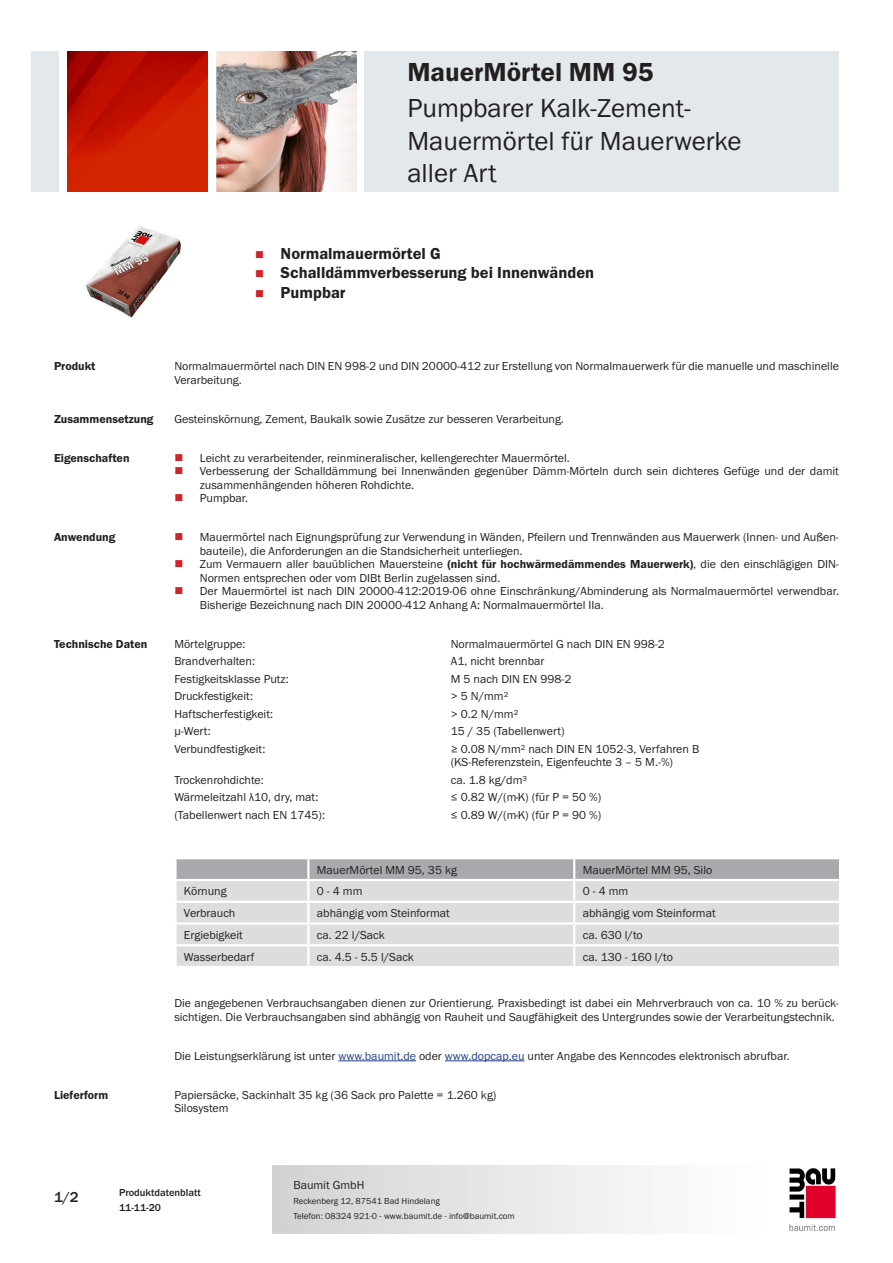
<style>
.page{position:relative;width:893px;height:1263px;background:#fff}
.page>*{position:absolute;margin:0;border:0;box-sizing:border-box;transform-origin:0 0}
.PDS_Produktname_Land{font:27px/32.4px "BM Franklin Gothic URW Boo";color:#231f20}
.PDS_Produktname{font:27px "BM Franklin Gothic URW Dem";color:#231f20}
.t1{font:16.5px "BM Franklin Gothic URW Dem";color:#231f20}
.t2{font:500 15px "BM Franklin Gothic URW";color:#231f20}
.PDS_Standard{font:12px/13.5px "BM Franklin Gothic URW Boo";color:#231f20}
.PDS_Standard_linksbü{font:12px/13.5px "BM Franklin Gothic URW Boo";color:#231f20}
.PDS_Header{font:12px "BM Franklin Gothic URW Dem";color:#231f20}
.t3{font:500 10.5px/15px "BM Franklin Gothic URW";color:#231f20}
.t4{font:9px/15px "BM Franklin Gothic URW Boo";color:#231f20}
.s1{font-family:"BM Franklin Gothic URW Dem"}
.s2{color:#253f8e}
</style>
<div class="page">
<img style="left:789px;top:1168px;width:47px;height:63px">
<div style="left:32px;top:51px;width:27px;height:140px;background:#e2e8eb"></div>
<img style="left:68px;top:52px;width:140px;height:139px">
<img style="left:216px;top:51px;width:141px;height:140px">
<div style="left:365px;top:51px;width:474px;height:140px;background:#e2e8eb"></div>
<img style="left:85px;top:227px;width:96px;height:91px">
<svg style="left:177px;top:859px;width:662px;height:20px;background:#aaabaf"></svg>
<div style="left:177px;top:881px;width:662px;height:85px;background:#dcdddf"></div>
<hr style="left:307px;top:859px;width:2px;height:20px;background:#fff">
<hr style="left:573px;top:859px;width:2px;height:20px;background:#fff">
<hr style="left:307px;top:881px;width:2px;height:20px;background:#fff">
<hr style="left:573px;top:881px;width:2px;height:20px;background:#fff">
<hr style="left:174px;top:901px;width:134px;height:2px;background:#fff">
<hr style="left:308px;top:901px;width:266px;height:2px;background:#fff">
<hr style="left:574px;top:901px;width:267px;height:2px;background:#fff">
<hr style="left:174px;top:922px;width:134px;height:3px;background:#fff">
<hr style="left:308px;top:922px;width:266px;height:3px;background:#fff">
<svg style="left:307px;top:903px;width:2px;height:41px"></svg>
<hr style="left:574px;top:922px;width:267px;height:3px;background:#fff">
<svg style="left:573px;top:903px;width:2px;height:41px"></svg>
<hr style="left:174px;top:944px;width:134px;height:2px;background:#fff">
<hr style="left:308px;top:944px;width:266px;height:2px;background:#fff">
<hr style="left:307px;top:946px;width:2px;height:20px;background:#fff">
<hr style="left:574px;top:944px;width:267px;height:2px;background:#fff">
<hr style="left:573px;top:946px;width:2px;height:20px;background:#fff">
<hr style="left:338px;top:1060px;width:78px;height:1px;background:#253f8e">
<hr style="left:445px;top:1060px;width:80px;height:1px;background:#253f8e">
<p class="PDS_Produktname" style="left:407px;top:55px;width:248px">MauerMörtel MM 95</p>
<p class="PDS_Produktname_Land" style="left:407px;top:92px;width:336px">Pumpbarer Kalk-Zement-<br>Mauermörtel für Mauerwerke aller Art</p>
<p class="t1" style="left:281px;top:243px;width:161px">Normalmauermörtel G</p>
<p class="t1" style="left:281px;top:263px;width:315px">Schalldämmverbesserung bei Innenwänden</p>
<p class="t1" style="left:281px;top:282px;width:66px">Pumpbar</p>
<p class="PDS_Header" style="left:54px;top:359px;width:43px">Produkt</p>
<p class="PDS_Standard" style="left:174px;top:360px;width:666px">Normalmauermörtel nach DIN EN 998-2 und DIN 20000-412 zur Erstellung von Normalmauerwerk für die manuelle und maschinelle<br>Verarbeitung.</p>
<p class="PDS_Header" style="left:54px;top:411px;width:101px">Zusammensetzung</p>
<p class="PDS_Standard" style="left:174px;top:412px;width:391px">Gesteinskörnung, Zement, Baukalk sowie Zusätze zur besseren Verarbeitung.</p>
<p class="PDS_Header" style="left:54px;top:450px;width:77px">Eigenschaften</p>
<p class="PDS_Standard" style="left:200px;top:451px;width:372px">Leicht zu verarbeitender, reinmineralischer, kellengerechter Mauermörtel.</p>
<p class="PDS_Standard" style="left:200px;top:465px;width:641px">Verbesserung der Schalldämmung bei Innenwänden gegenüber Dämm-Mörteln durch sein dichteres Gefüge und der damit zusammenhängenden höheren Rohdichte.</p>
<p class="PDS_Standard" style="left:200px;top:492px;width:50px">Pumpbar.</p>
<p class="PDS_Header" style="left:54px;top:530px;width:63px">Anwendung</p>
<p class="PDS_Standard" style="left:200px;top:530px;width:641px">Mauermörtel nach Eignungsprüfung zur Verwendung in Wänden, Pfeilern und Trennwänden aus Mauerwerk (Innen- und Außen&shy;bauteile), die Anforderungen an die Standsicherheit unterliegen.</p>
<p class="PDS_Standard" style="left:200px;top:557px;width:641px">Zum Vermauern aller bauüblichen Mauersteine <span class="s1">(nicht für hochwärmedämmendes Mauerwerk)</span>, die den einschlägigen DIN-<br>Normen entsprechen oder vom DIBt Berlin zugelassen sind.</p>
<p class="PDS_Standard" style="left:200px;top:584px;width:641px">Der Mauermörtel ist nach DIN 20000-412:2019-06 ohne Einschränkung/Abminderung als Normalmauermörtel verwendbar.<br>Bisherige Bezeichnung nach DIN 20000-412 Anhang A: Normalmauermörtel IIa.</p>
<p class="PDS_Header" style="left:54px;top:636px;width:95px">Technische Daten</p>
<p class="PDS_Standard_linksbü" style="left:174px;top:637px;width:73px">Mörtelgruppe:</p>
<p class="PDS_Standard_linksbü" style="left:451px;top:637px;width:216px">Normalmauermörtel G nach DIN EN 998-2</p>
<p class="PDS_Standard_linksbü" style="left:174px;top:654px;width:82px">Brandverhalten:</p>
<p class="PDS_Standard_linksbü" style="left:451px;top:654px;width:95px">A1, nicht brennbar</p>
<p class="PDS_Standard_linksbü" style="left:174px;top:672px;width:116px">Festigkeitsklasse Putz:</p>
<p class="PDS_Standard_linksbü" style="left:451px;top:672px;width:122px">M 5 nach DIN EN 998-2</p>
<p class="PDS_Standard_linksbü" style="left:174px;top:689px;width:80px">Druckfestigkeit:</p>
<p class="PDS_Standard_linksbü" style="left:451px;top:689px;width:59px">&gt; 5 N/mm²</p>
<p class="PDS_Standard_linksbü" style="left:174px;top:707px;width:100px">Haftscherfestigkeit:</p>
<p class="PDS_Standard_linksbü" style="left:451px;top:707px;width:69px">&gt; 0.2 N/mm²</p>
<p class="PDS_Standard_linksbü" style="left:174px;top:724px;width:38px">μ-Wert:</p>
<p class="PDS_Standard_linksbü" style="left:451px;top:724px;width:115px">15 / 35 (Tabellenwert)</p>
<p class="PDS_Standard_linksbü" style="left:174px;top:742px;width:93px">Verbundfestigkeit:</p>
<p class="PDS_Standard_linksbü" style="left:451px;top:742px;width:250px">≥ 0.08 N/mm² nach DIN EN 1052-3, Verfahren B (KS-Referenzstein, Eigenfeuchte 3 – 5 M.-%)</p>
<p class="PDS_Standard_linksbü" style="left:174px;top:773px;width:91px">Trockenrohdichte:</p>
<p class="PDS_Standard_linksbü" style="left:451px;top:773px;width:78px">ca. 1.8 kg/dm³</p>
<p class="PDS_Standard_linksbü" style="left:174px;top:791px;width:146px">Wärmeleitzahl λ10, dry, mat:</p>
<p class="PDS_Standard_linksbü" style="left:451px;top:791px;width:152px">≤ 0.82 W/(m·K) (für P = 50 %)</p>
<p class="PDS_Standard_linksbü" style="left:174px;top:808px;width:152px">(Tabellenwert nach EN 1745):</p>
<p class="PDS_Standard_linksbü" style="left:451px;top:808px;width:152px">≤ 0.89 W/(m·K) (für P = 90 %)</p>
<p class="PDS_Standard_linksbü" style="left:317px;top:863px;width:142px">MauerMörtel MM 95, 35 kg</p>
<p class="PDS_Standard_linksbü" style="left:583px;top:863px;width:131px">MauerMörtel MM 95, Silo</p>
<p class="PDS_Standard_linksbü" style="left:184px;top:885px;width:44px">Körnung</p>
<p class="PDS_Standard_linksbü" style="left:317px;top:885px;width:47px">0 - 4 mm</p>
<p class="PDS_Standard_linksbü" style="left:583px;top:885px;width:47px">0 - 4 mm</p>
<p class="PDS_Standard_linksbü" style="left:184px;top:906px;width:53px">Verbrauch</p>
<p class="PDS_Standard_linksbü" style="left:317px;top:906px;width:134px">abhängig vom Steinformat</p>
<p class="PDS_Standard_linksbü" style="left:583px;top:906px;width:134px">abhängig vom Steinformat</p>
<p class="PDS_Standard_linksbü" style="left:184px;top:928px;width:60px">Ergiebigkeit</p>
<p class="PDS_Standard_linksbü" style="left:317px;top:928px;width:69px">ca. 22 l/Sack</p>
<p class="PDS_Standard_linksbü" style="left:583px;top:928px;width:62px">ca. 630 l/to</p>
<p class="PDS_Standard_linksbü" style="left:184px;top:950px;width:72px">Wasserbedarf</p>
<p class="PDS_Standard_linksbü" style="left:317px;top:950px;width:99px">ca. 4.5 - 5.5 l/Sack</p>
<p class="PDS_Standard_linksbü" style="left:583px;top:950px;width:92px">ca. 130 - 160 l/to</p>
<p class="PDS_Standard" style="left:174px;top:996px;width:666px">Die angegebenen Verbrauchsangaben dienen zur Orientierung. Praxisbedingt ist dabei ein Mehrverbrauch von ca. 10 % zu berück&shy;sichtigen. Die Verbrauchsangaben sind abhängig von Rauheit und Saugfähigkeit des Untergrundes sowie der Verarbeitungstechnik.</p>
<p class="PDS_Standard" style="left:174px;top:1049px;width:617px">Die Leistungserklärung ist unter <span class="s2">www.baumit.de</span> oder <span class="s2">www.dopcap.eu</span> unter Angabe des Kenncodes elektronisch abrufbar.</p>
<p class="PDS_Header" style="left:54px;top:1087px;width:56px">Lieferform</p>
<p class="PDS_Standard" style="left:174px;top:1088px;width:324px">Papiersäcke, Sackinhalt 35 kg (36 Sack pro Palette = 1.260 kg)</p>
<p class="PDS_Standard" style="left:174px;top:1101px;width:56px">Silosystem</p>
<p class="t2" style="left:54px;top:1188px;width:26px">1/2</p>
<p class="t3" style="left:119px;top:1185px;width:83px">Produktdatenblatt<br>11-11-20</p>
<p class="PDS_Standard" style="left:293px;top:1178px;width:73px">Baumit GmbH</p>
<p class="t4" style="left:293px;top:1193px;width:223px">Reckenberg 12, 87541 Bad Hindelang<br>Telefon: 08324 921-0 - www.baumit.de - info@baumit.com</p>
</div>
